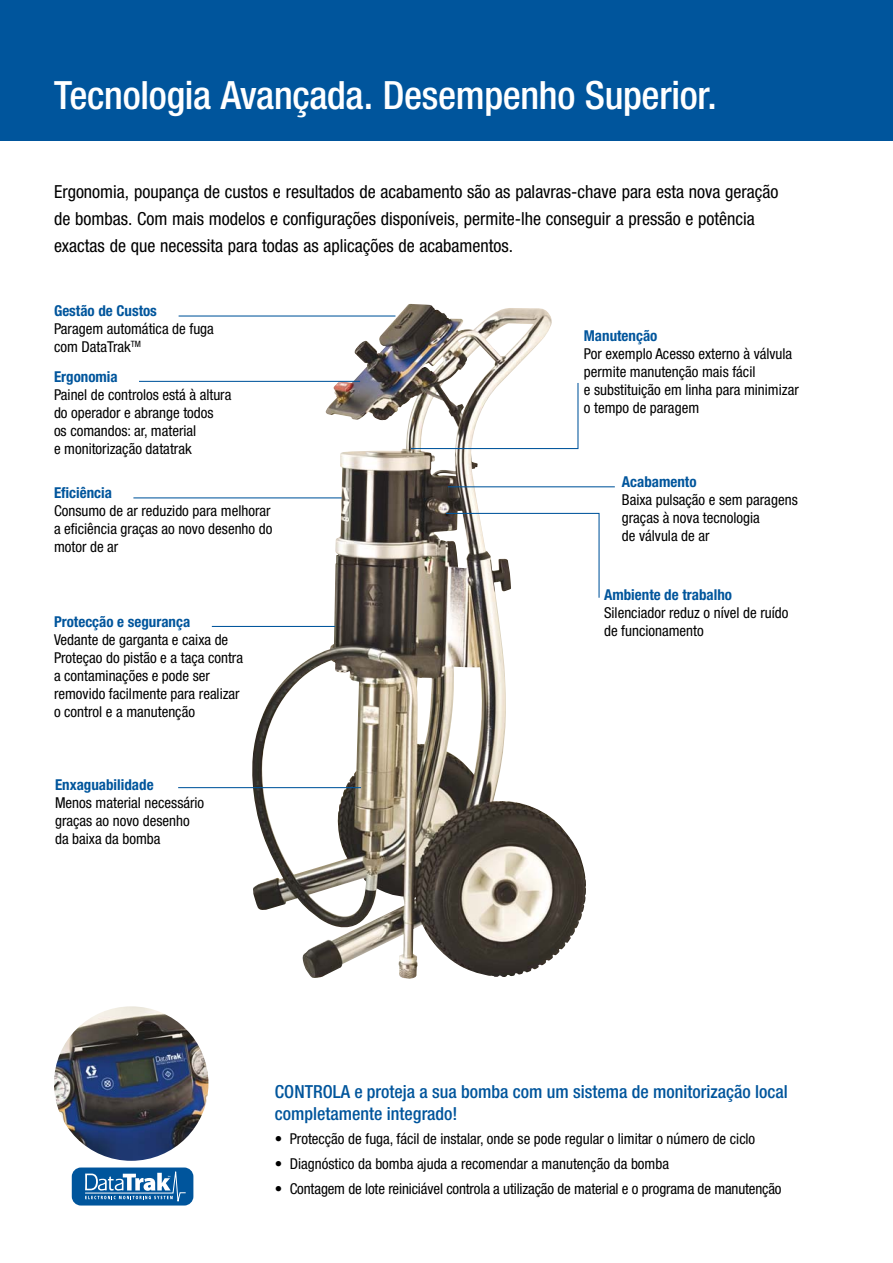
<style>
.page{position:relative;width:893px;height:1263px;background:#fff}
.page>*{position:absolute;margin:0;border:0;box-sizing:border-box;transform-origin:0 0}
.t1{font:500 condensed 39px "Helvetica Neue LT Std";letter-spacing:-.01em;color:#fff}
.t2{font:condensed 18px/27px "Helvetica Neue LT Std";color:#000}
.t3{font:500 condensed 18px/21.6px "Helvetica Neue LT Std";color:#00559c}
.t4{font:condensed 15px/18px "Helvetica Neue LT Std";color:#000}
.t5{font:700 condensed 15px "Helvetica Neue LT Std";color:#00559c}
</style>
<div class="page">
<div style="left:0;top:0;width:893px;height:140px;background:#00559c"></div>
<img style="left:54px;top:1006px;width:154px;height:155px;border-radius:50%">
<div style="left:72px;top:1167px;width:121px;height:38px;background:#00559c;border-radius:9px"></div>
<svg style="left:85px;top:1171px;width:101px;height:31px"></svg>
<img style="left:252px;top:304px;width:301px;height:674px">
<hr style="left:179px;top:315px;width:216px;height:2px;background:#00559c">
<hr style="left:139px;top:381px;width:221px;height:1px;background:#00559c">
<hr style="left:133px;top:497px;width:209px;height:1px;background:#00559c">
<hr style="left:212px;top:626px;width:123px;height:1px;background:#00559c">
<hr style="left:178px;top:787px;width:183px;height:1px;background:#00559c">
<svg style="left:410px;top:382px;width:169px;height:68px"></svg>
<hr style="left:448px;top:486px;width:167px;height:1px;background:#00559c">
<svg style="left:445px;top:512px;width:155px;height:87px"></svg>
<h1 class="t1" style="left:54px;top:81px;width:664px">Tecnologia Avançada. Desempenho Superior.</h1>
<p class="t2" style="left:54px;top:181px;width:726px">Ergonomia, poupança de custos e resultados de acabamento são as palavras-chave para esta nova geração de bombas. Com mais modelos e configurações disponíveis, permite-lhe conseguir a pressão e potência exactas de que necessita para todas as aplicações de acabamentos.</p>
<p class="t5" style="left:54px;top:306px;width:104px">Gestão de Custos</p>
<p class="t4" style="left:54px;top:322px;width:161px">Paragem automática de fuga com DataTrak<sup>TM</sup></p>
<p class="t5" style="left:54px;top:371px;width:65px">Ergonomia</p>
<p class="t4" style="left:54px;top:387px;width:179px">Painel de controlos está à altura do operador e abrange todos<br>os comandos: ar, material<br>e monitorização datatrak</p>
<p class="t5" style="left:54px;top:488px;width:60px">Eficiência</p>
<p class="t4" style="left:54px;top:504px;width:220px">Consumo de ar reduzido para melhorar a eficiência graças ao novo desenho do motor de ar</p>
<p class="t5" style="left:54px;top:616px;width:138px">Protecção e segurança</p>
<p class="t4" style="left:54px;top:632px;width:190px">Vedante de garganta e caixa de<br>Proteçao do pistão e a taça contra a contaminações e pode ser removido facilmente para realizar o control e a manutenção</p>
<p class="t5" style="left:55px;top:779px;width:100px">Enxaguabilidade</p>
<p class="t4" style="left:55px;top:796px;width:151px">Menos material necessário graças ao novo desenho da baixa da bomba</p>
<p class="t5" style="left:584px;top:330px;width:75px">Manutenção</p>
<p class="t4" style="left:584px;top:346px;width:216px">Por exemplo Acesso externo à válvula permite manutenção mais fácil<br>e substituição em linha para minimizar o tempo de paragem</p>
<p class="t5" style="left:622px;top:476px;width:76px">Acabamento</p>
<p class="t4" style="left:622px;top:493px;width:177px">Baixa pulsação e sem paragens graças à nova tecnologia<br>de válvula de ar</p>
<p class="t5" style="left:604px;top:590px;width:129px">Ambiente de trabalho</p>
<p class="t4" style="left:604px;top:606px;width:186px">Silenciador reduz o nível de ruído de funcionamento</p>
<p class="t3" style="left:275px;top:1083px;width:514px">CONTROLA e proteja a sua bomba com um sistema de monitorização local completamente integrado!</p>
<p class="t4" style="left:275px;top:1132px;width:482px">• Protecção de fuga, fácil de instalar, onde se pode regular o limitar o número de ciclo</p>
<p class="t4" style="left:275px;top:1157px;width:396px">• Diagnóstico da bomba ajuda a recomendar a manutenção da bomba</p>
<p class="t4" style="left:275px;top:1181px;width:508px">• Contagem de lote reiniciável controla a utilização de material e o programa de manutenção</p>
</div>
